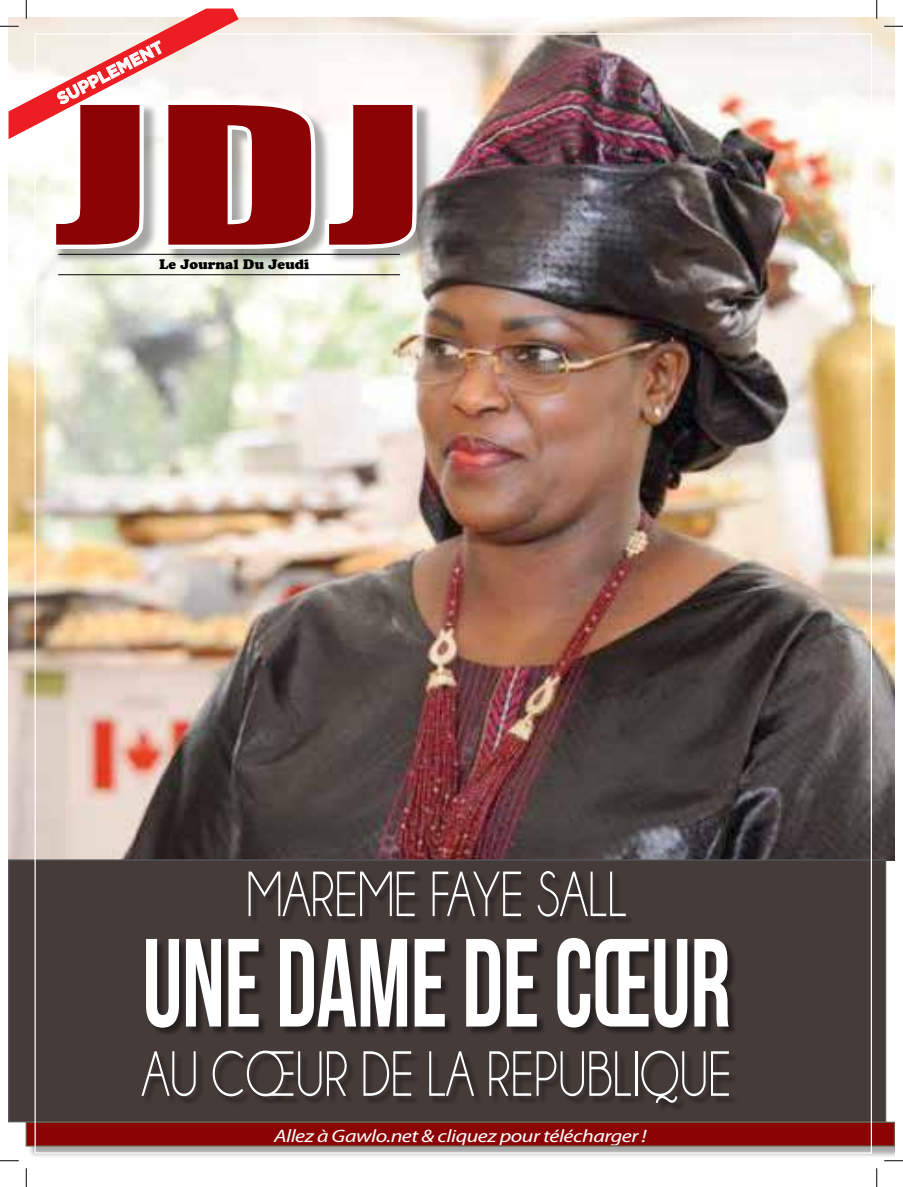
<style>
.page{position:relative;width:903px;height:1187px;background:#fff}
.page>*{position:absolute;margin:0;border:0;box-sizing:border-box;transform-origin:0 0}
.t1{font:125px "Bebas Neue";letter-spacing:-.005em;color:#fff;scale:.8 1}
.t2{font:64.5px "Champagne&Limousines";letter-spacing:-.005em;color:#fff;scale:.8 1}
.t3{font:italic 18px "Myriad Pro";letter-spacing:-.02em;color:#fff;scale:1.22 1}
.t4{font:700 16.88px "Gotham";color:#fff}
.t5{font:13.62px "Cooper Black Std";color:#000}
</style>
<div class="page">
<img style="left:9px;top:17px;width:885px;height:843px">
<div style="left:9px;top:860px;width:877px;height:261px;background:#453b39"></div>
<div style="left:54px;top:103px;width:378px;height:162px;background:#000;opacity:.34"></div>
<svg style="left:50px;top:99px;width:369px;height:152px"></svg>
<hr style="left:58px;top:274px;width:342px;height:1px;background:#000">
<hr style="left:58px;top:254px;width:342px;height:1px;background:#000">
<div style="left:27px;top:1123px;width:867px;height:34px;background:#000;opacity:.34"></div>
<div style="left:26px;top:1122px;width:868px;height:23px;background:#8b0304"></div>
<div style="left:26px;top:1121px;width:868px;height:25px;border:1px solid #685d44"></div>
<div style="left:143px;top:872px;width:595px;height:240px;background:#000;opacity:.46"></div>
<svg style="left:884px;top:25px;width:19px;height:2px"></svg>
<svg style="left:0;top:1160px;width:19px;height:1px"></svg>
<svg style="left:884px;top:1160px;width:19px;height:1px"></svg>
<svg style="left:0;top:0;width:239px;height:139px"></svg>
<svg style="left:25px;top:1168px;width:2px;height:18px"></svg>
<svg style="left:876px;top:0;width:1px;height:19px"></svg>
<svg style="left:876px;top:1168px;width:1px;height:18px"></svg>
<p class="t4" style="left:54px;top:91px;width:119px;rotate:-27deg">SUPPLEMENT</p>
<p class="t5" style="left:159px;top:256px;width:152px">Le Journal Du Jeudi</p>
<h2 class="t2" style="left:246px;top:857px;width:478px">MAREME FAYE SALL</h2>
<h1 class="t1" style="left:143px;top:914px;width:737px">UNE DAME DE CŒUR</h1>
<h2 class="t2" style="left:141px;top:1037px;width:739px">AU CŒUR DE LA REPUBLIQUE</h2>
<p class="t3" style="left:274px;top:1124px;width:307px">Allez à Gawlo.net &amp; cliquez pour télécharger !</p>
</div>
